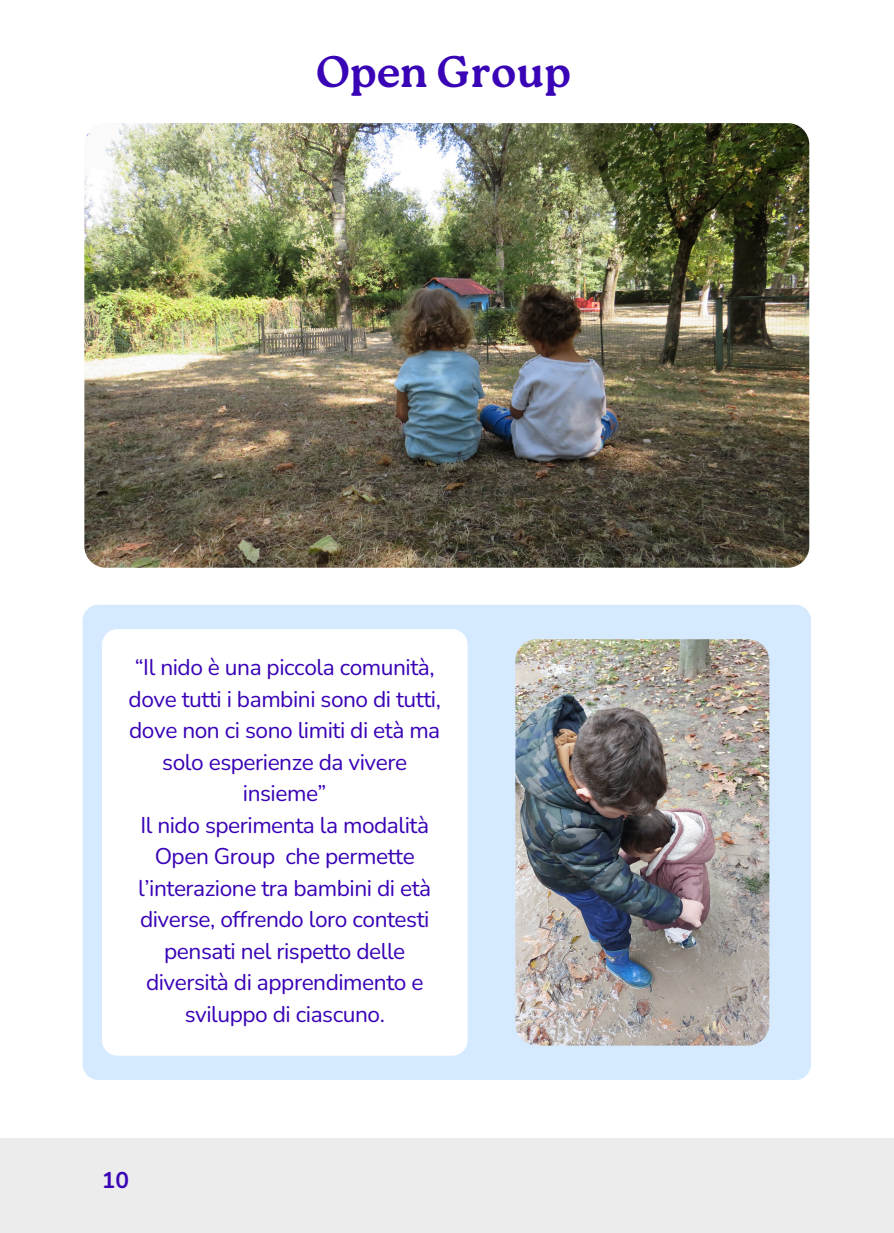
<style>
.page{position:relative;width:894px;height:1233px;background:#fff}
.page>*{position:absolute;margin:0;border:0;box-sizing:border-box;transform-origin:0 0}
.t1{font:700 44.1px "Roca Two";color:#3903b6}
.t2{font:22.65px/31.5px "Nunito";letter-spacing:-.02em;color:#3903b6;text-align:center}
.t3{font:700 22.65px "Nunito";color:#3903b6}
</style>
<div class="page">
<div style="left:0;top:1139px;width:893px;height:94px;background:#edeced"></div>
<img style="left:84px;top:123px;width:725px;height:445px;border-radius:21px">
<div style="left:83px;top:605px;width:727px;height:475px;background:#d5e9ff;border-radius:16px"></div>
<div style="left:102px;top:629px;width:365px;height:427px;background:#fff;border-radius:16px"></div>
<img style="left:515px;top:639px;width:254px;height:407px;border-radius:21px">
<p class="t1" style="left:315px;top:46px;width:257px">Open Group</p>
<p class="t2" style="left:129px;top:652px;width:314px">“Il nido è una piccola comunità, dove tutti i bambini sono di tutti, dove non ci sono limiti di età ma solo esperienze da vivere insieme”</p>
<p class="t2" style="left:138px;top:810px;width:294px">Il nido sperimenta la modalità<br>Open Group che permette l’interazione tra bambini di età diverse, offrendo loro contesti pensati nel rispetto delle diversità di apprendimento e sviluppo di ciascuno.</p>
<p class="t3" style="left:102px;top:1165px;width:29px">10</p>
</div>
